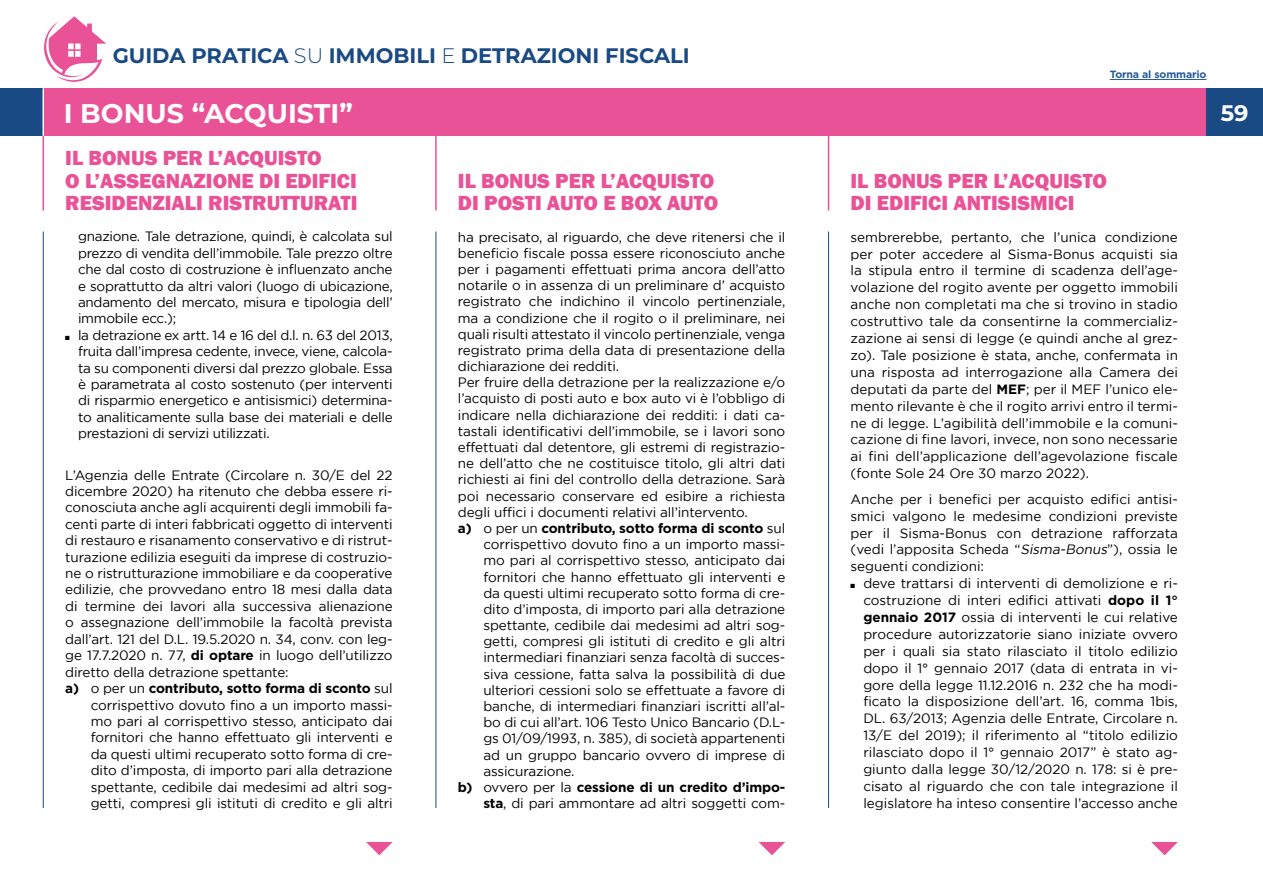
<style>
.page{position:relative;width:1263px;height:893px;background:#fff}
.page>*{position:absolute;margin:0;border:0;box-sizing:border-box;transform-origin:0 0}
.t1{font:700 27px "Montserrat";color:#fff}
.t2{font:700 22.5px "Montserrat";color:#fff}
.t3{font:800 21px/22.5px "Franklin Gothic";color:#ea5297}
.t4{font:700 21px "Montserrat";color:#194a83}
.t5{font:13.5px/16.2px "Gotham";letter-spacing:-.01em;color:#000;text-align:justify}
.t6{font:700 13.5px "Gotham Pro";letter-spacing:-.01em;color:#000}
.t7{font:700 10.5px "Gotham Pro";letter-spacing:-.01em;color:#275b9b}
.s1{font-weight:300}
.s2{font-family:"Gotham Pro";font-weight:700}
.s3{font-family:"Gotham";font-weight:400}
.s4{font-style:italic}
</style>
<div class="page">
<div style="left:0;top:89px;width:43px;height:47px;background:#194a83"></div>
<div style="left:44px;top:89px;width:1162px;height:47px;background:#ea5297"></div>
<svg style="left:44px;top:16px;width:62px;height:66px"></svg>
<div style="left:1206px;top:89px;width:57px;height:47px;background:#194a83"></div>
<hr style="left:828px;top:232px;width:1px;height:576px;background:#194a83">
<hr style="left:435px;top:232px;width:1px;height:576px;background:#194a83">
<hr style="left:43px;top:232px;width:1px;height:576px;background:#194a83">
<hr style="left:1110px;top:79px;width:96px;height:1px;background:#275b9b">
<hr style="left:828px;top:136px;width:1px;height:74px;background:#ea5297">
<hr style="left:435px;top:136px;width:2px;height:74px;background:#ea5297">
<hr style="left:43px;top:136px;width:1px;height:74px;background:#ea5297">
<svg style="left:1151px;top:842px;width:27px;height:13px"></svg>
<svg style="left:759px;top:842px;width:26px;height:13px"></svg>
<svg style="left:366px;top:842px;width:27px;height:13px"></svg>
<h3 class="t4" style="left:113px;top:41px;width:579px">GUIDA PRATICA <span class="s1">SU</span> IMMOBILI <span class="s1">E</span> DETRAZIONI FISCALI</h3>
<h1 class="t1" style="left:64px;top:94px;width:291px">I BONUS “ACQUISTI”</h1>
<h2 class="t2" style="left:1221px;top:97px;width:29px">59</h2>
<p class="t7" style="left:1110px;top:68px;width:98px">Torna al sommario</p>
<h3 class="t3" style="left:65px;top:147px;width:294px">IL BONUS PER L’ACQUISTO<br>O L’ASSEGNAZIONE DI EDIFICI<br>RESIDENZIALI RISTRUTTURATI</h3>
<p class="t5" style="left:78px;top:228px;width:316px">gnazione. Tale detrazione, quindi, è calcolata sul prezzo di vendita dell’immobile. Tale prezzo oltre che dal costo di costruzione è influenzato anche e soprattutto da altri valori (luogo di ubicazione, andamento del mercato, misura e tipologia dell’ immobile ecc.);</p>
<p class="t5" style="left:78px;top:327px;width:316px;text-indent:-13px">■ la detrazione ex artt. 14 e 16 del d.l. n. 63 del 2013, fruita dall’impresa cedente, invece, viene, calcola&shy;ta su componenti diversi dal prezzo globale. Essa è parametrata al costo sostenuto (per interventi di risparmio energetico e antisismici) determina&shy;to analiticamente sulla base dei materiali e delle prestazioni di servizi utilizzati.</p>
<p class="t5" style="left:65px;top:466px;width:329px">L’Agenzia delle Entrate (Circolare n. 30/E del 22 dicembre 2020) ha ritenuto che debba essere ri&shy;conosciuta anche agli acquirenti degli immobili fa&shy;centi parte di interi fabbricati oggetto di interventi di restauro e risanamento conservativo e di ristrut&shy;turazione edilizia eseguiti da imprese di costruzio&shy;ne o ristrutturazione immobiliare e da cooperative edilizie, che provvedano entro 18 mesi dalla data di termine dei lavori alla successiva alienazione o assegnazione dell’immobile la facoltà prevista dall’art. 121 del D.L. 19.5.2020 n. 34, conv. con leg&shy;ge 17.7.2020 n. 77, <span class="s2">di optare</span> in luogo dell’utilizzo diretto della detrazione spettante:</p>
<p class="t6" style="left:65px;top:681px;width:329px">a) <span class="s3">o per un</span> contributo, sotto forma di sconto <span class="s3">sul</span></p>
<p class="t5" style="left:91px;top:696px;width:303px">corrispettivo dovuto fino a un importo massi&shy;mo pari al corrispettivo stesso, anticipato dai fornitori che hanno effettuato gli interventi e da questi ultimi recuperato sotto forma di cre&shy;dito d’imposta, di importo pari alla detrazione spettante, cedibile dai medesimi ad altri sog&shy;getti, compresi gli istituti di credito e gli altri</p>
<h3 class="t3" style="left:458px;top:170px;width:262px">IL BONUS PER L’ACQUISTO<br>DI POSTI AUTO E BOX AUTO</h3>
<p class="t5" style="left:458px;top:228px;width:329px;text-align:left">ha precisato, al riguardo, che deve ritenersi che il beneficio fiscale possa essere riconosciuto anche per i pagamenti effettuati prima ancora dell’atto notarile o in assenza di un preliminare d’ acquisto registrato che indichino il vincolo pertinenziale, ma a condizione che il rogito o il preliminare, nei quali risulti attestato il vincolo pertinenziale, venga registrato prima della data di presentazione della dichiarazione dei redditi.<br>Per fruire della detrazione per la realizzazione e/o l’acquisto di posti auto e box auto vi è l’obbligo di indicare nella dichiarazione dei redditi: i dati ca&shy;tastali identificativi dell’immobile, se i lavori sono effettuati dal detentore, gli estremi di registrazio&shy;ne dell’atto che ne costituisce titolo, gli altri dati richiesti ai fini del controllo della detrazione. Sarà poi necessario conservare ed esibire a richiesta degli uffici i documenti relativi all’intervento.</p>
<p class="t6" style="left:458px;top:520px;width:329px">a) <span class="s3">o per un</span> contributo, sotto forma di sconto <span class="s3">sul</span></p>
<p class="t5" style="left:483px;top:536px;width:303px">corrispettivo dovuto fino a un importo massi&shy;mo pari al corrispettivo stesso, anticipato dai fornitori che hanno effettuato gli interventi e da questi ultimi recuperato sotto forma di cre&shy;dito d’imposta, di importo pari alla detrazione spettante, cedibile dai medesimi ad altri sog&shy;getti, compresi gli istituti di credito e gli altri intermediari finanziari senza facoltà di succes&shy;siva cessione, fatta salva la possibilità di due ulteriori cessioni solo se effettuate a favore di banche, di intermediari finanziari iscritti all’al&shy;bo di cui all’art. 106 Testo Unico Bancario (D.L&shy;gs 01/09/1993, n. 385), di società appartenenti ad un gruppo bancario ovvero di imprese di assicurazione.</p>
<p class="t6" style="left:458px;top:779px;width:329px">b) <span class="s3">ovvero per la</span> cessione di un credito d’impo-</p>
<p class="t5" style="left:483px;top:795px;width:303px"><span class="s2">sta</span>, di pari ammontare ad altri soggetti com-</p>
<h3 class="t3" style="left:850px;top:170px;width:258px">IL BONUS PER L’ACQUISTO<br>DI EDIFICI ANTISISMICI</h3>
<p class="t5" style="left:850px;top:228px;width:329px;line-height:17px">sembrerebbe, pertanto, che l’unica condizione per poter accedere al Sisma-Bonus acquisti sia la stipula entro il termine di scadenza dell’age&shy;volazione del rogito avente per oggetto immobili anche non completati ma che si trovino in stadio costruttivo tale da consentirne la commercializ&shy;zazione ai sensi di legge (e quindi anche al grez&shy;zo). Tale posizione è stata, anche, confermata in una risposta ad interrogazione alla Camera dei deputati da parte del <span class="s2">MEF</span>; per il MEF l’unico ele&shy;mento rilevante è che il rogito arrivi entro il termi&shy;ne di legge. L’agibilità dell’immobile e la comuni&shy;cazione di fine lavori, invece, non sono necessarie ai fini dell’applicazione dell’agevolazione fiscale (fonte Sole 24 Ore 30 marzo 2022).</p>
<p class="t5" style="left:850px;top:490px;width:329px;line-height:17px">Anche per i benefici per acquisto edifici antisi&shy;smici valgono le medesime condizioni previste per il Sisma-Bonus con detrazione rafforzata (vedi l’apposita Scheda “<span class="s4">Sisma-Bonus</span>”), ossia le seguenti condizioni:</p>
<p class="t5" style="left:863px;top:575px;width:316px;line-height:17px;text-indent:-13px">■ deve trattarsi di interventi di demolizione e ri&shy;costruzione di interi edifici attivati <span class="s2">dopo il 1° gennaio 2017</span> ossia di interventi le cui relative procedure autorizzatorie siano iniziate ovvero per i quali sia stato rilasciato il titolo edilizio dopo il 1° gennaio 2017 (data di entrata in vi&shy;gore della legge 11.12.2016 n. 232 che ha modi&shy;ficato la disposizione dell’art. 16, comma 1bis, DL. 63/2013; Agenzia delle Entrate, Circolare n.<br>13/E del 2019); il riferimento al “titolo edilizio rilasciato dopo il 1° gennaio 2017” è stato ag&shy;giunto dalla legge 30/12/2020 n. 178: si è pre&shy;cisato al riguardo che con tale integrazione il legislatore ha inteso consentire l’accesso anche</p>
</div>
